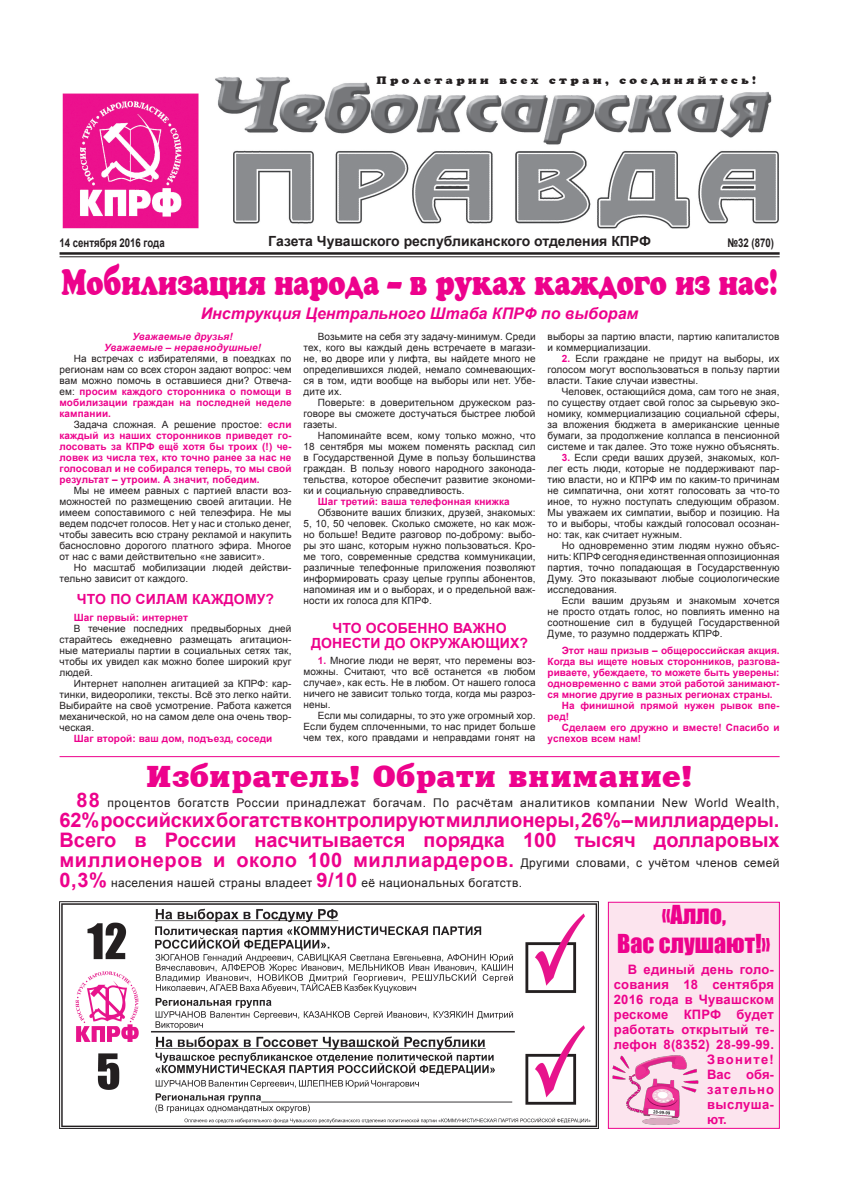
<style>
.page{position:relative;width:842px;height:1191px;background:#fff}
.page>*{position:absolute;margin:0;border:0;box-sizing:border-box;transform-origin:0 0}
.t1{font:36px "Cooper";color:#ed028c;scale:.75 1}
.t2{font:700 30px "Xenia";color:#ed028c;scale:1.1 1}
.t3{font:24px/28.7px "Impact";color:#ed028c;text-align:center}
.t4{font:700 20px/20px "Arial";color:#ed028c;text-align:justify}
.t5{font:italic 700 16px "Arial";color:#ed028c}
.t6{font:700 14px/15px "Arial";letter-spacing:.01em;color:#ed028c;text-align:center}
.t7{font:700 14px "Arial";color:#231f20}
.t8{font:700 13px "Arial";letter-spacing:.02em;color:#ed028c}
.t9{font:12px "Arial";letter-spacing:.05em;color:#231f20}
.t10{font:12px "Arial";letter-spacing:.03em;color:#231f20}
.t11{font:700 12px "Arial";color:#231f20;scale:.8 1}
.t12{font:10.9px "Cooper";letter-spacing:.29em;color:#231f20;scale:1.1 1}
.t13{font:10px/11px "Arial";letter-spacing:.01em;color:#231f20;text-align:justify}
.t14{font:700 10px/11px "Arial";color:#ed028c;text-align:justify}
.t15{font:italic 700 10px/11px "Arial";letter-spacing:.01em;color:#ed028c;text-align:center}
.s1{font-weight:700;color:#ed028c}
.s2{font-weight:400;color:#231f20}
.s3{font-weight:700;font-size:20px;color:#ed028c}
.s4{font-weight:400;font-size:12px;color:#231f20}
</style>
<div class="page">
<div style="left:608px;top:902px;width:172px;height:226px;background:#fce4ee;border:1px solid #ed028c"></div>
<hr style="left:60px;top:252px;width:720px;height:3px;background:#231f20">
<hr style="left:60px;top:256px;width:720px;height:1px;background:#231f20">
<img style="left:62px;top:76px;width:717px;height:153px">
<img style="left:60px;top:901px;width:538px;height:227px">
<img style="left:612px;top:1055px;width:87px;height:69px">
<hr style="left:60px;top:756px;width:720px;height:1px;background:#ed028c">
<p class="t12" style="left:376px;top:74px;width:346px">Пролетарии всех стран, соединяйтесь!</p>
<p class="t11" style="left:60px;top:235px;width:133px">14 сентября 2016 года</p>
<h3 class="t7" style="left:268px;top:232px;width:384px">Газета Чувашского республиканского отделения КПРФ</h3>
<p class="t11" style="left:727px;top:235px;width:60px">№32 (870)</p>
<h1 class="t1" style="left:61px;top:262px;width:957px">Мобилизация народа – в руках каждого из нас!</h1>
<h3 class="t5" style="left:201px;top:303px;width:439px">Инструкция Центрального Штаба КПРФ по выборам</h3>
<p class="t15" style="left:104px;top:331px;width:159px">Уважаемые друзья!<br>Уважаемые – неравнодушные!</p>
<p class="t13" style="left:60px;top:353px;width:234px;text-indent:14px">На встречах с избирателями, в поездках по регионам нам со всех сторон задают вопрос: чем вам можно помочь в оставшиеся дни? Отвеча&shy;ем: <span class="s1">просим каждого сторонника о помощи в мобилизации граждан на последней неделе кампании.</span></p>
<p class="t14" style="left:60px;top:419px;width:234px;text-indent:14px"><span class="s2">Задача сложная. А решение простое:</span> если каждый из наших сторонников приведет го&shy;лосовать за КПРФ ещё хотя бы троих (!) че&shy;ловек из числа тех, кто точно ранее за нас не голосовал и не собирался теперь, то мы свой результат – утроим. А значит, победим.</p>
<p class="t13" style="left:60px;top:485px;width:234px;text-indent:14px">Мы не имеем равных с партией власти воз&shy;можностей по размещению своей агитации. Не имеем сопоставимого с ней телеэфира. Не мы ведем подсчет голосов. Нет у нас и столько денег, чтобы завесить всю страну рекламой и накупить баснословно дорогого платного эфира. Многое от нас с вами действительно «не зависит».</p>
<p class="t13" style="left:60px;top:562px;width:233px;text-indent:14px">Но масштаб мобилизации людей действи&shy;тельно зависит от каждого.</p>
<h3 class="t6" style="left:77px;top:592px;width:199px">Что по силам каждому?</h3>
<p class="t14" style="left:74px;top:612px;width:116px">Шаг первый: интернет</p>
<p class="t13" style="left:60px;top:622px;width:234px;text-indent:14px">В течение последних предвыборных дней старайтесь ежедневно размещать агитацион&shy;ные материалы партии в социальных сетях так, чтобы их увидел как можно более широкий круг людей.</p>
<p class="t13" style="left:60px;top:677px;width:234px;text-indent:14px">Интернет наполнен агитацией за КПРФ: кар&shy;тинки, видеоролики, тексты. Всё это легко найти.<br>Выбирайте на своё усмотрение. Работа кажется механической, но на самом деле она очень твор&shy;ческая.</p>
<p class="t14" style="left:74px;top:733px;width:200px">Шаг второй: ваш дом, подъезд, соседи</p>
<p class="t13" style="left:304px;top:331px;width:233px;text-indent:14px">Возьмите на себя эту задачу-минимум. Среди тех, кого вы каждый день встречаете в магази&shy;не, во дворе или у лифта, вы найдете много не определившихся людей, немало сомневающих&shy;ся в том, идти вообще на выборы или нет. Убе&shy;дите их.</p>
<p class="t13" style="left:304px;top:397px;width:233px;text-indent:14px">Поверьте: в доверительном дружеском раз&shy;говоре вы сможете достучаться быстрее любой газеты.</p>
<p class="t13" style="left:304px;top:430px;width:233px;text-indent:14px">Напоминайте всем, кому только можно, что 18 сентября мы можем поменять расклад сил в Государственной Думе в пользу большинства граждан. В пользу нового народного законода&shy;тельства, которое обеспечит развитие экономи&shy;ки и социальную справедливость.</p>
<p class="t14" style="left:318px;top:496px;width:193px">Шаг третий: ваша телефонная книжка</p>
<p class="t13" style="left:304px;top:507px;width:234px;text-indent:14px">Обзвоните ваших близких, друзей, знакомых:<br>5, 10, 50 человек. Сколько сможете, но как мож&shy;но больше! Ведите разговор по-доброму: выбо&shy;ры это шанс, которым нужно пользоваться. Кро&shy;ме того, современные средства коммуникации, различные телефонные приложения позволяют информировать сразу целые группы абонентов, напоминая им и о выборах, и о предельной важ&shy;ности их голоса для КПРФ.</p>
<h3 class="t6" style="left:311px;top:620px;width:218px">Что особенно важно донести до окружающих?</h3>
<p class="t13" style="left:304px;top:655px;width:234px;text-indent:14px"><span class="s1">1.</span> Многие люди не верят, что перемены воз&shy;можны. Считают, что всё останется «в любом случае», как есть. Не в любом. От нашего голоса ничего не зависит только тогда, когда мы разроз&shy;нены.</p>
<p class="t13" style="left:304px;top:710px;width:233px;text-indent:14px">Если мы солидарны, то это уже огромный хор.<br>Если будем сплоченными, то нас придет больше чем тех, кого правдами и неправдами гонят на</p>
<p class="t13" style="left:548px;top:331px;width:233px">выборы за партию власти, партию капиталистов и коммерциализации.</p>
<p class="t13" style="left:548px;top:353px;width:233px;text-indent:14px"><span class="s1">2.</span> Если граждане не придут на выборы, их голосом могут воспользоваться в пользу партии власти. Такие случаи известны.</p>
<p class="t13" style="left:548px;top:386px;width:234px;text-indent:14px">Человек, остающийся дома, сам того не зная, по существу отдает свой голос за сырьевую эко&shy;номику, коммерциализацию социальной сферы, за вложения бюджета в американские ценные бумаги, за продолжение коллапса в пенсионной системе и так далее. Это тоже нужно объяснять.</p>
<p class="t13" style="left:548px;top:452px;width:233px;text-indent:14px"><span class="s1">3.</span> Если среди ваших друзей, знакомых, кол&shy;лег есть люди, которые не поддерживают пар&shy;тию власти, но и КПРФ им по каким-то причинам не симпатична, они хотят голосовать за что-то иное, то нужно поступать следующим образом.<br>Мы уважаем их симпатии, выбор и позицию. На то и выборы, чтобы каждый голосовал осознан&shy;но: так, как считает нужным.</p>
<p class="t13" style="left:548px;top:540px;width:233px;text-indent:14px">Но одновременно этим людям нужно объяс&shy;нить: КПРФ сегодня единственная оппозиционная партия, точно попадающая в Государственную Думу. Это показывают любые социологические исследования.</p>
<p class="t13" style="left:548px;top:595px;width:233px;text-indent:14px">Если вашим друзьям и знакомым хочется не просто отдать голос, но повлиять именно на соотношение сил в будущей Государственной Думе, то разумно поддержать КПРФ.</p>
<p class="t14" style="left:562px;top:645px;width:219px">Этот наш призыв – общероссийская акция.</p>
<p class="t14" style="left:548px;top:656px;width:233px">Когда вы ищете новых сторонников, разгова-</p>
<p class="t14" style="left:548px;top:667px;width:233px">риваете, убеждаете, то можете быть уверены:</p>
<p class="t14" style="left:548px;top:678px;width:233px">одновременно с вами этой работой занимают-</p>
<p class="t14" style="left:548px;top:689px;width:227px">ся многие другие в разных регионах страны.</p>
<p class="t14" style="left:562px;top:700px;width:219px">На финишной прямой нужен рывок впе-</p>
<p class="t14" style="left:548px;top:711px;width:23px">ред!</p>
<p class="t14" style="left:562px;top:722px;width:219px">Сделаем его дружно и вместе! Спасибо и</p>
<p class="t14" style="left:548px;top:733px;width:95px">успехов всем нам!</p>
<h2 class="t2" style="left:146px;top:759px;width:498px">Избиратель! Обрати внимание!</h2>
<p class="t9" style="left:77px;top:795px;width:704px"><span class="s3">88</span> процентов богатств России принадлежат богачам. По расчётам аналитиков компании New World Wealth,</p>
<h3 class="t4" style="left:60px;top:811px;width:721px">62% российских богатств контролируют миллионеры, 26% – миллиардеры.<br>Всего в России насчитывается порядка 100 тысяч долларовых миллионеров и около 100 миллиардеров. <span class="s4">Другими словами, с учётом членов семей</span></h3>
<p class="t10" style="left:60px;top:875px;width:464px"><span class="s3">0,3%</span> населения нашей страны владеет <span class="s3">9/10</span> её национальных богатств.</p>
<h3 class="t3" style="left:617px;top:899px;width:155px">«Алло,<br>Вас слушают!»</h3>
<h3 class="t8" style="left:628px;top:960px;width:147px">В единый день голо-</h3>
<h3 class="t8" style="left:614px;top:975px;width:162px">сования 18 сентября</h3>
<h3 class="t8" style="left:614px;top:990px;width:162px">2016 года в Чувашском</h3>
<h3 class="t8" style="left:614px;top:1005px;width:162px">рескоме КПРФ будет</h3>
<h3 class="t8" style="left:614px;top:1020px;width:162px">работать открытый те-</h3>
<h3 class="t8" style="left:614px;top:1035px;width:162px">лефон 8(8352) 28-99-99.</h3>
<h3 class="t8" style="left:707px;top:1050px;width:68px">Звоните!</h3>
<h3 class="t8" style="left:707px;top:1065px;width:68px">Вас обя-</h3>
<h3 class="t8" style="left:707px;top:1080px;width:68px">зательно</h3>
<h3 class="t8" style="left:707px;top:1095px;width:68px">выслуша-</h3>
<h3 class="t8" style="left:707px;top:1110px;width:21px">ют.</h3>
</div>
